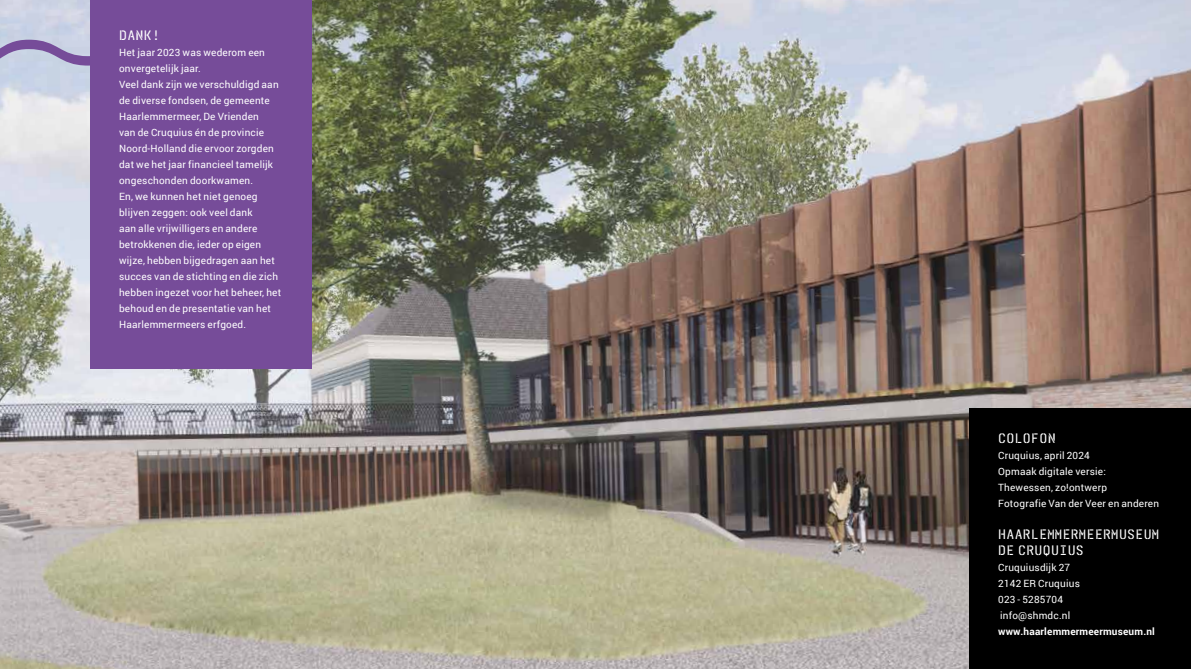
<style>
.page{position:relative;width:1191px;height:669px;background:#fff}
.page>*{position:absolute;margin:0;border:0;box-sizing:border-box;transform-origin:0 0}
.t1{font:15px/16px "Cruquius Regulair";letter-spacing:.02em;color:#fff}
.t2{font:10px/16px "Roboto";letter-spacing:.02em;color:#fff}
.t3{font:700 10px "Roboto";letter-spacing:.02em;color:#fff}
</style>
<div class="page">
<img style="left:0;top:0;width:1191px;height:669px">
<div style="left:91px;top:0;width:221px;height:369px;background:#764c99"></div>
<div style="left:969px;top:409px;width:222px;height:260px;background:#000"></div>
<svg style="left:0;top:40px;width:91px;height:29px;background:#aca5ca"></svg>
<h1 class="t1" style="left:119px;top:26px;width:42px">DANK!</h1>
<p class="t2" style="left:119px;top:44px;width:164px">Het jaar 2023 was wederom een onvergetelijk jaar.<br>Veel dank zijn we verschuldigd aan de diverse fondsen, de gemeente<br>Haarlemmermeer, De Vrienden<br>van de Cruquius én de provincie<br>Noord-Holland die ervoor zorgden dat we het jaar financieel tamelijk ongeschonden doorkwamen.<br>En, we kunnen het niet genoeg blijven zeggen: ook veel dank<br>aan alle vrijwilligers en andere betrokkenen die, ieder op eigen wijze, hebben bijgedragen aan het succes van de stichting en die zich hebben ingezet voor het beheer, het behoud en de presentatie van het<br>Haarlemmermeers erfgoed.</p>
<h1 class="t1" style="left:998px;top:429px;width:59px">COLOFON</h1>
<p class="t2" style="left:998px;top:447px;width:162px">Cruquius, april 2024<br>Opmaak digitale versie:<br>Thewessen, zo!ontwerp<br>Fotografie Van der Veer en anderen</p>
<h1 class="t1" style="left:998px;top:525px;width:163px">HAARLEMMERMEERMUSEUM<br>DE CRUQUIUS</h1>
<p class="t2" style="left:998px;top:559px;width:83px">Cruquiusdijk 27<br>2142 ER Cruquius<br>023 - 5285704 info@shmdc.nl</p>
<p class="t3" style="left:998px;top:625px;width:158px">www.haarlemmermeermuseum.nl</p>
</div>
